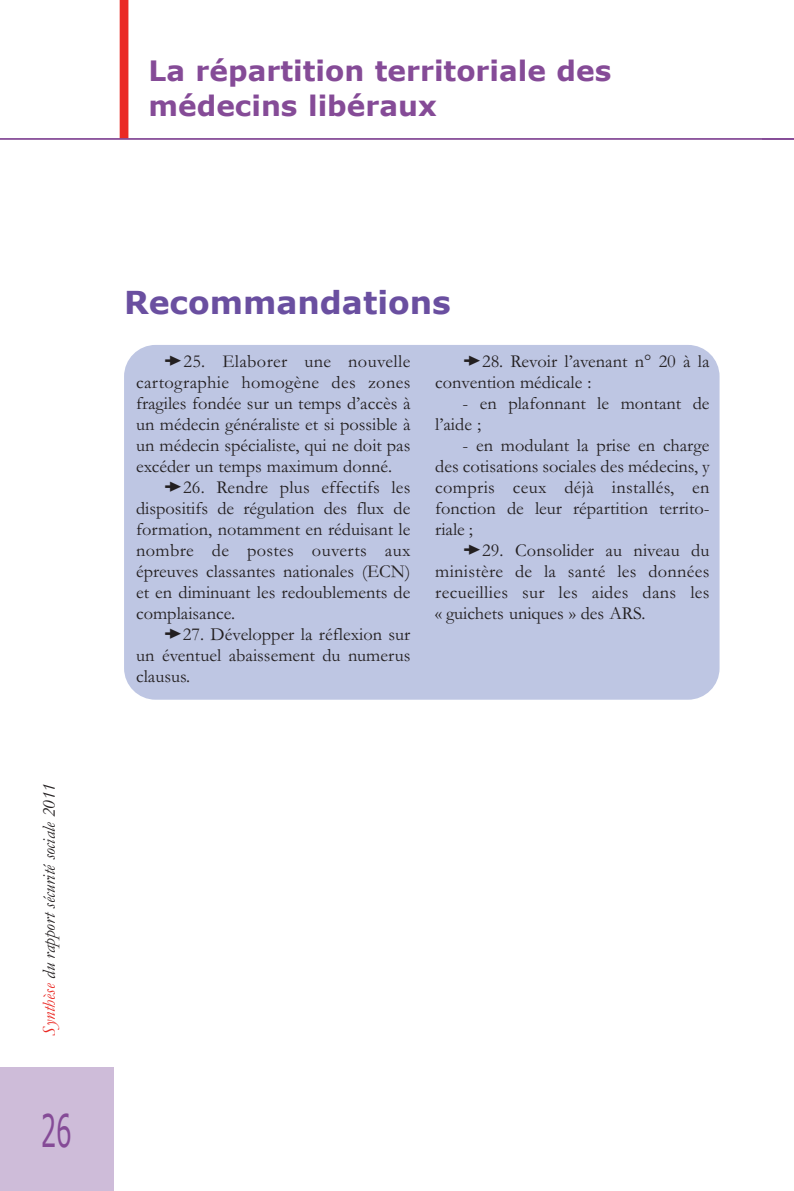
<style>
.page{position:relative;width:794px;height:1191px;background:#fff}
.page>*{position:absolute;margin:0;border:0;box-sizing:border-box;transform-origin:0 0}
.t1{font:44.8px "Verdana";color:#854b97;scale:.55 1}
.t2{font:700 31.5px "Verdana";color:#6a4fa0}
.t3{font:700 28px/35px "Verdana";color:#854b97}
.t4{font:18.38px/21px "Garamond";color:#231f20;text-align:justify}
.t5{font:italic 18.38px "Garamond";color:#231f20}
.s1{color:#ea2924}
</style>
<div class="page">
<div style="left:120px;top:1px;width:8px;height:138px;background:#ea2924"></div>
<hr style="left:0;top:138px;width:793px;height:2px;background:#854b97">
<div style="left:0;top:1067px;width:114px;height:124px;background:#cebcd9"></div>
<div style="left:124px;top:345px;width:595px;height:354px;background:#bec6e3;border-radius:32px"></div>
<h3 class="t3" style="left:149px;top:52px;width:464px">La répartition territoriale des médecins libéraux</h3>
<p class="t5" style="left:37px;top:1035px;width:254px;rotate:-90deg"><span class="s1">Synthèse</span> du rapport sécurité sociale 2011</p>
<h1 class="t1" style="left:41px;top:1102px;width:58px">26</h1>
<h2 class="t2" style="left:124px;top:282px;width:328px">Recommandations</h2>
<p class="t4" style="left:136px;top:350px;width:276px;text-indent:47px">25. Elaborer une nouvelle cartographie homogène des zones fragiles fondée sur un temps d’accès à un médecin généraliste et si possible à un médecin spécialiste, qui ne doit pas excéder un temps maximum donné.</p>
<p class="t4" style="left:136px;top:476px;width:276px;text-indent:47px">26. Rendre plus effectifs les dispositifs de régulation des flux de formation, notamment en réduisant le nombre de postes ouverts aux épreuves classantes nationales (ECN) et en diminuant les redoublements de complaisance.</p>
<p class="t4" style="left:136px;top:623px;width:276px;text-indent:47px">27. Développer la réflexion sur un éventuel abaissement du numerus clausus.</p>
<p class="t4" style="left:435px;top:350px;width:276px;text-indent:47px">28. Revoir l’avenant n° 20 à la convention médicale :</p>
<p class="t4" style="left:435px;top:392px;width:276px;text-indent:27px">- en plafonnant le montant de l’aide ;</p>
<p class="t4" style="left:435px;top:434px;width:276px;text-indent:27px">- en modulant la prise en charge des cotisations sociales des médecins, y compris ceux déjà installés, en fonction de leur répartition territo&shy;riale ;</p>
<p class="t4" style="left:435px;top:539px;width:276px;text-indent:47px">29. Consolider au niveau du ministère de la santé les données recueillies sur les aides dans les « guichets uniques » des ARS.</p>
</div>
